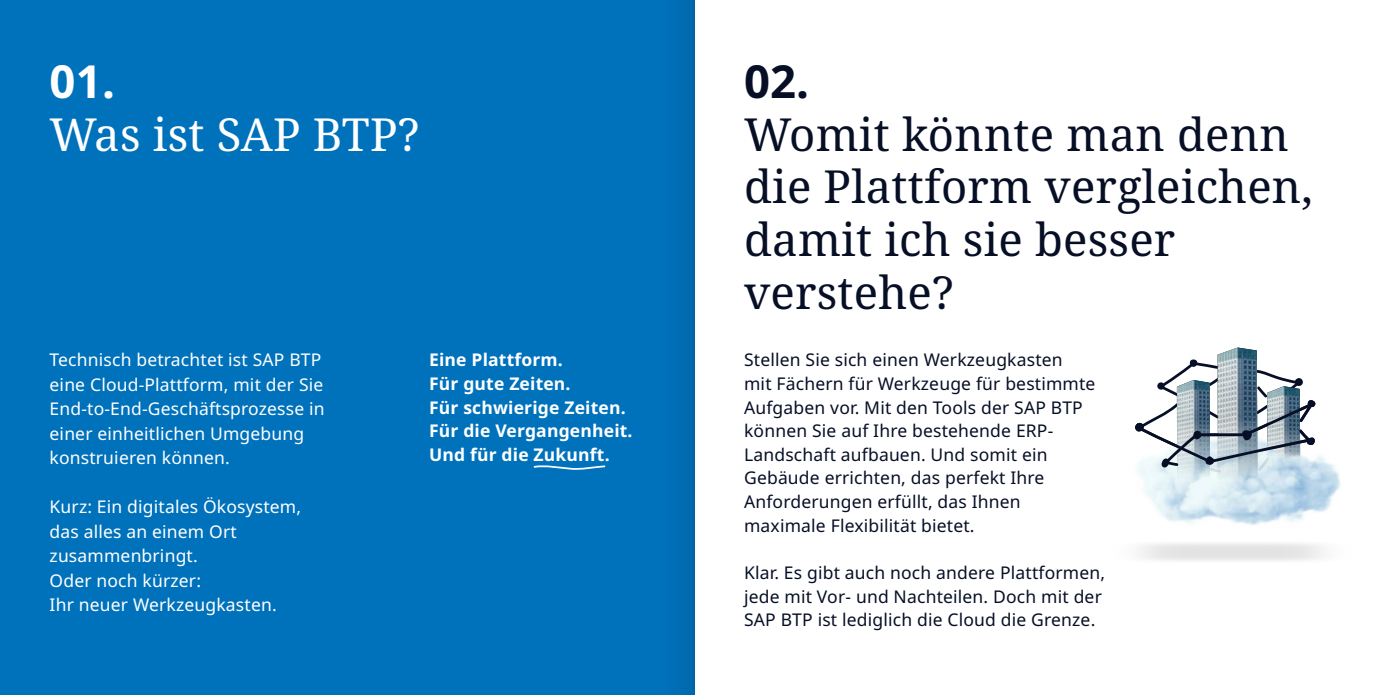
<style>
.page{position:relative;width:1389px;height:695px;background:#fff}
.page>*{position:absolute;margin:0;border:0;box-sizing:border-box;transform-origin:0 0}
.t1{font:45.5px/52.5px "Noto Serif";letter-spacing:.005em;color:#070f26}
.t2{font:45.5px "Noto Serif";letter-spacing:.005em;color:#fff}
.t3{font:700 45.5px "Noto Sans";color:#fff}
.t4{font:700 45.5px "Noto Sans";color:#070f26}
.t5{font:17.5px/23.6px "Noto Sans";letter-spacing:.01em;color:#070f26}
.t6{font:17.5px/24.5px "Noto Sans";letter-spacing:.01em;color:#fff}
.t7{font:700 17.5px/23.6px "Noto Sans";letter-spacing:.01em;color:#fff}
</style>
<div class="page">
<div style="left:0;top:0;width:694px;height:694px;background:#0072bc"></div>
<svg style="left:533px;top:465px;width:73px;height:5px"></svg>
<img style="left:1316px;top:455px;width:24px;height:57px">
<svg style="left:1135px;top:347px;width:181px;height:178px"></svg>
<div style="left:653px;top:0;width:41px;height:694px;background:#006eb6"></div>
<hr style="left:694px;top:0;width:1px;height:694px;background:#000">
<h1 class="t3" style="left:50px;top:56px;width:67px">01.</h1>
<h1 class="t2" style="left:50px;top:103px;width:371px">Was ist SAP BTP?</h1>
<h1 class="t4" style="left:744px;top:56px;width:67px">02.</h1>
<h1 class="t1" style="left:744px;top:110px;width:570px">Womit könnte man denn die Plattform vergleichen, damit ich sie besser verstehe?</h1>
<p class="t6" style="left:50px;top:348px;width:277px">Technisch betrachtet ist SAP BTP eine Cloud-Plattform, mit der Sie<br>End-to-End-Geschäftsprozesse in einer einheitlichen Umgebung konstruieren können.</p>
<p class="t6" style="left:50px;top:495px;width:253px">Kurz: Ein digitales Ökosystem, das alles an einem Ort zusammenbringt.<br>Oder noch kürzer:<br>Ihr neuer Werkzeugkasten.</p>
<p class="t7" style="left:429px;top:348px;width:205px">Eine Plattform.<br>Für gute Zeiten.<br>Für schwierige Zeiten.<br>Für die Vergangenheit.<br>Und für die Zukunft.</p>
<p class="t5" style="left:744px;top:348px;width:353px">Stellen Sie sich einen Werkzeugkasten<br>mit Fächern für Werkzeuge für bestimmte Aufgaben vor. Mit den Tools der SAP BTP können Sie auf Ihre bestehende ERP-Landschaft aufbauen. Und somit ein Gebäude errichten, das perfekt Ihre Anforderungen erfüllt, das Ihnen maximale Flexibilität bietet.</p>
<p class="t5" style="left:744px;top:561px;width:363px">Klar. Es gibt auch noch andere Plattformen, jede mit Vor- und Nachteilen. Doch mit der<br>SAP BTP ist lediglich die Cloud die Grenze.</p>
</div>
